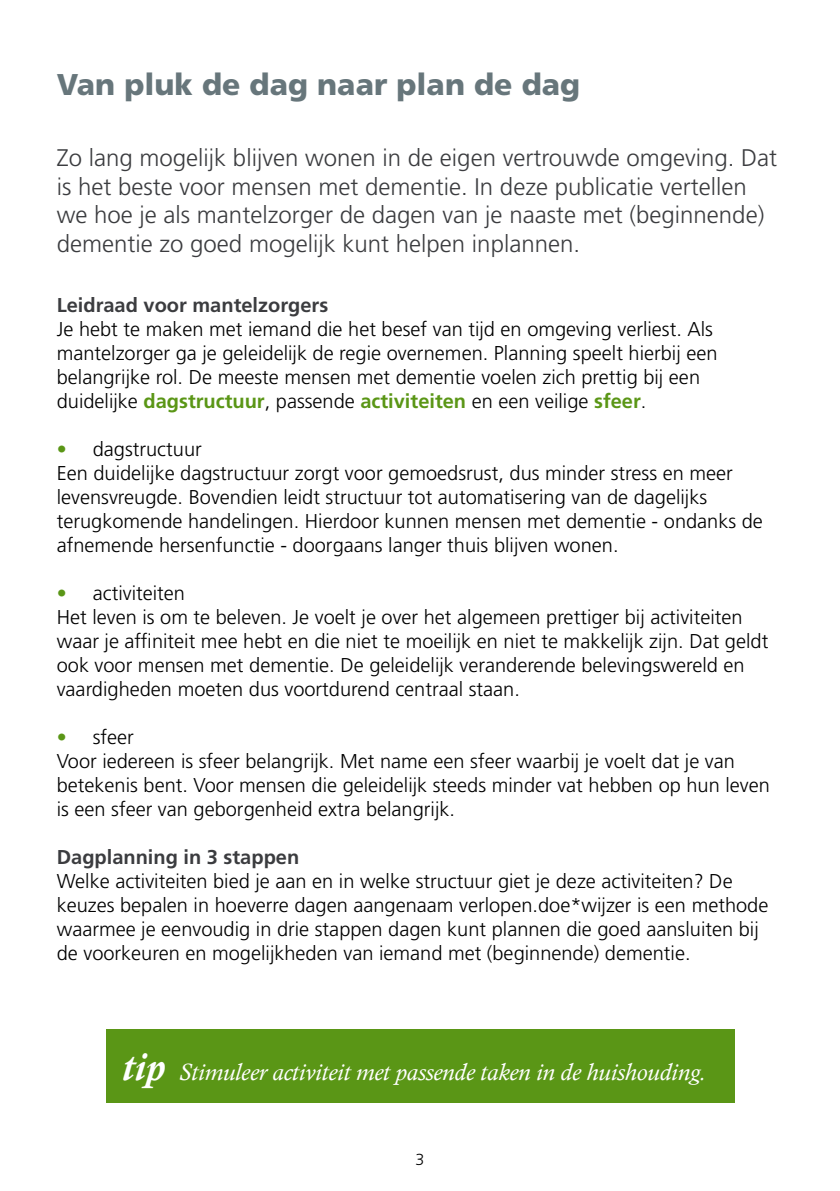
<style>
.page{position:relative;width:840px;height:1191px;background:#fff}
.page>*{position:absolute;margin:0;border:0;box-sizing:border-box;transform-origin:0 0}
.t1{font:900 30px "Frutiger LT Std";color:#67767b}
.t2{font:300 24px/28.8px "Frutiger LT Std";color:#3b3c3f}
.t3{font:italic 24px "Calisto";color:#fff}
.t4{font:300 20px/24px "Frutiger LT Std";color:#000}
.t5{font:700 20px "Frutiger LT Std";color:#3b3c3f}
.t6{font:300 16px "Frutiger LT Std";color:#000}
.s1{font-weight:700;color:#5a9616}
.s2{color:#5a9616}
.s3{font-weight:700;font-size:40px}
</style>
<div class="page">
<div style="left:106px;top:1029px;width:628px;height:74px;background:#5a9616"></div>
<h1 class="t1" style="left:57px;top:66px;width:524px">Van pluk de dag naar plan de dag</h1>
<p class="t2" style="left:57px;top:143px;width:721px">Zo lang mogelijk blijven wonen in de eigen vertrouwde omgeving. Dat is het beste voor mensen met dementie. In deze publicatie vertellen we hoe je als mantelzorger de dagen van je naaste met (beginnende) dementie zo goed mogelijk kunt helpen inplannen.</p>
<p class="t5" style="left:57px;top:293px;width:273px">Leidraad voor mantelzorgers</p>
<p class="t4" style="left:57px;top:317px;width:662px">Je hebt te maken met iemand die het besef van tijd en omgeving verliest. Als mantelzorger ga je geleidelijk de regie overnemen. Planning speelt hierbij een belangrijke rol. De meeste mensen met dementie voelen zich prettig bij een duidelijke <span class="s1">dagstructuur</span>, passende <span class="s1">activiteiten</span> en een veilige <span class="s1">sfeer</span>.</p>
<p class="t4" style="left:57px;top:437px;width:707px"><span class="s2">•</span> dagstructuur<br>Een duidelijke dagstructuur zorgt voor gemoedsrust, dus minder stress en meer levensvreugde. Bovendien leidt structuur tot automatisering van de dagelijks terugkomende handelingen. Hierdoor kunnen mensen met dementie - ondanks de afnemende hersenfunctie - doorgaans langer thuis blijven wonen.</p>
<p class="t4" style="left:57px;top:581px;width:712px"><span class="s2">•</span> activiteiten<br>Het leven is om te beleven. Je voelt je over het algemeen prettiger bij activiteiten waar je affiniteit mee hebt en die niet te moeilijk en niet te makkelijk zijn. Dat geldt ook voor mensen met dementie. De geleidelijk veranderende belevingswereld en vaardigheden moeten dus voortdurend centraal staan.</p>
<p class="t4" style="left:57px;top:725px;width:714px"><span class="s2">•</span> sfeer<br>Voor iedereen is sfeer belangrijk. Met name een sfeer waarbij je voelt dat je van betekenis bent. Voor mensen die geleidelijk steeds minder vat hebben op hun leven is een sfeer van geborgenheid extra belangrijk.</p>
<p class="t5" style="left:57px;top:845px;width:244px">Dagplanning in 3 stappen</p>
<p class="t4" style="left:57px;top:869px;width:712px">Welke activiteiten bied je aan en in welke structuur giet je deze activiteiten? De keuzes bepalen in hoeverre dagen aangenaam verlopen.doe*wijzer is een methode waarmee je eenvoudig in drie stappen dagen kunt plannen die goed aansluiten bij de voorkeuren en mogelijkheden van iemand met (beginnende) dementie.</p>
<p class="t3" style="left:122px;top:1058px;width:585px"><span class="s3">tip</span> Stimuleer activiteit met passende taken in de huishouding.</p>
<p class="t6" style="left:415px;top:1150px;width:10px">3</p>
</div>
